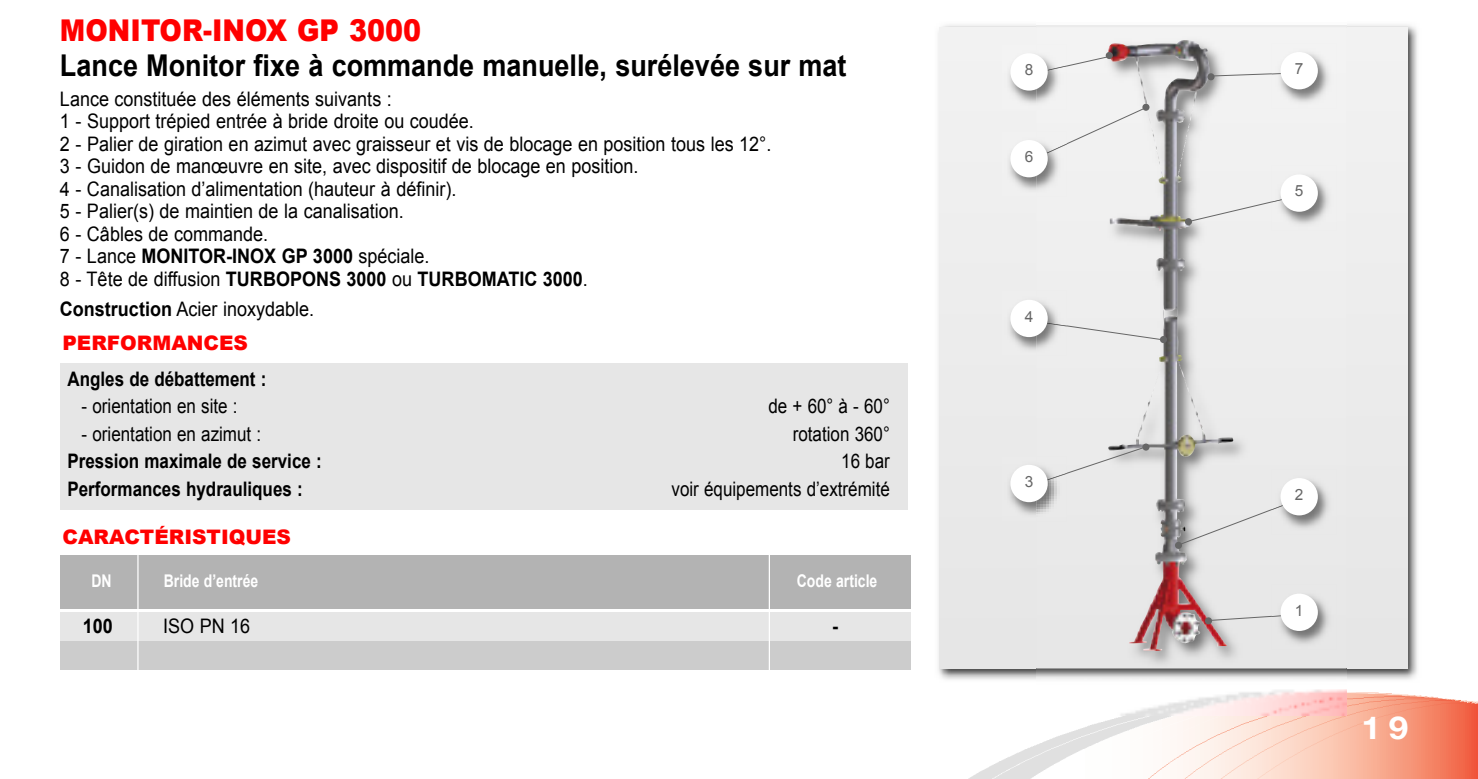
<style>
.page{position:relative;width:1478px;height:779px;background:#fff}
.page>*{position:absolute;margin:0;border:0;box-sizing:border-box;transform-origin:0 0}
.t1{font:700 31.5px "Helvetica Neue";color:#fff;scale:1.11 1}
.t2{font:700 30px "Arial";color:#000;scale:.9 1}
.t3{font:900 30px "Arial";color:#f00;scale:.9 1}
.t4{font:20px/22.5px "Arial";color:#000;scale:.9 1}
.t5{font:20px "Arial";color:#000;scale:.85 1}
.t6{font:700 20px "Arial";color:#000;scale:.85 1}
.t7{font:900 20px "Arial";color:#f00}
.t8{font:700 20px "Arial";color:#000;scale:.9 1}
.t9{font:700 17.5px "Arial";color:#fff;scale:.8 1}
.t10{font:15.5px "Arial";color:#666}
.s1{font-weight:700}
</style>
<div class="page">
<svg style="left:968px;top:692px;width:509px;height:87px"></svg>
<img style="left:938px;top:25px;width:479px;height:655px">
<div style="left:939px;top:27px;width:467px;height:641px;background:#ececec"></div>
<img style="left:1036px;top:25px;width:310px;height:690px">
<img style="left:1176px;top:44px;width:57px;height:602px">
<div style="left:60px;top:641px;width:850px;height:28px;background:#ccc"></div>
<div style="left:60px;top:612px;width:850px;height:29px;background:#e6e6e6"></div>
<div style="left:60px;top:555px;width:850px;height:54px;background:#b3b3b3"></div>
<svg style="left:1066px;top:56px;width:43px;height:19px"></svg>
<img style="left:1010px;top:76px;width:26px;height:26px">
<img style="left:1036px;top:44px;width:30px;height:22px">
<img style="left:1036px;top:75px;width:30px;height:32px">
<img style="left:1046px;top:66px;width:20px;height:9px">
<div style="left:1010px;top:53px;width:37px;height:38px;background:#fff;border-radius:50%"></div>
<div style="left:1105px;top:52px;width:7px;height:7px;background:#666;border-radius:50%"></div>
<svg style="left:1036px;top:107px;width:109px;height:55px"></svg>
<img style="left:1010px;top:163px;width:26px;height:26px">
<img style="left:1036px;top:161px;width:30px;height:35px">
<img style="left:1036px;top:131px;width:30px;height:13px">
<img style="left:1041px;top:144px;width:25px;height:17px">
<div style="left:1010px;top:140px;width:37px;height:37px;background:#fff;border-radius:50%"></div>
<div style="left:1142px;top:104px;width:7px;height:7px;background:#666;border-radius:50%"></div>
<svg style="left:1066px;top:320px;width:97px;height:20px"></svg>
<img style="left:1009px;top:321px;width:27px;height:29px">
<img style="left:1036px;top:326px;width:30px;height:30px">
<img style="left:1036px;top:291px;width:30px;height:29px">
<img style="left:1046px;top:320px;width:20px;height:6px">
<div style="left:1010px;top:300px;width:37px;height:37px;background:#fff;border-radius:50%"></div>
<svg style="left:1159px;top:336px;width:7px;height:7px"></svg>
<svg style="left:1036px;top:446px;width:110px;height:40px"></svg>
<img style="left:1009px;top:482px;width:27px;height:33px">
<img style="left:1036px;top:486px;width:30px;height:35px">
<img style="left:1036px;top:456px;width:30px;height:17px">
<img style="left:1044px;top:473px;width:22px;height:13px">
<div style="left:1010px;top:465px;width:37px;height:37px;background:#fff;border-radius:50%"></div>
<div style="left:1142px;top:443px;width:7px;height:7px;background:#666;border-radius:50%"></div>
<img style="left:1271px;top:43px;width:65px;height:65px">
<svg style="left:1210px;top:72px;width:71px;height:5px"></svg>
<div style="left:1280px;top:52px;width:37px;height:37px;background:#fff;border-radius:50%"></div>
<div style="left:1207px;top:73px;width:7px;height:7px;background:#666;border-radius:50%"></div>
<svg style="left:1187px;top:194px;width:84px;height:28px"></svg>
<img style="left:1271px;top:166px;width:65px;height:65px">
<img style="left:1271px;top:195px;width:11px;height:7px">
<div style="left:1280px;top:174px;width:37px;height:38px;background:#fff;border-radius:50%"></div>
<div style="left:1184px;top:218px;width:7px;height:7px;background:#666;border-radius:50%"></div>
<svg style="left:1177px;top:498px;width:123px;height:48px"></svg>
<img style="left:1271px;top:469px;width:65px;height:65px">
<img style="left:1271px;top:498px;width:14px;height:12px">
<div style="left:1280px;top:478px;width:37px;height:37px;background:#fff;border-radius:50%"></div>
<div style="left:1174px;top:542px;width:7px;height:7px;background:#666;border-radius:50%"></div>
<svg style="left:1208px;top:613px;width:63px;height:8px"></svg>
<img style="left:1271px;top:585px;width:65px;height:65px">
<img style="left:1271px;top:614px;width:10px;height:3px">
<div style="left:1280px;top:593px;width:37px;height:38px;background:#fff;border-radius:50%"></div>
<div style="left:1204px;top:617px;width:7px;height:7px;background:#666;border-radius:50%"></div>
<div style="left:60px;top:363px;width:847px;height:147px;background:#e6e6e6"></div>
<hr style="left:768px;top:554px;width:2px;height:123px;background:#fff">
<hr style="left:137px;top:555px;width:2px;height:120px;background:#fff">
<h2 class="t3" style="left:60px;top:8px;width:403px">MONITOR-INOX GP 3000</h2>
<h2 class="t2" style="left:60px;top:49px;width:875px">Lance Monitor fixe à commande manuelle, surélevée sur mat</h2>
<p class="t4" style="left:60px;top:88px;width:792px">Lance constituée des éléments suivants :<br>1 - Support trépied entrée à bride droite ou coudée.<br>2 - Palier de giration en azimut avec graisseur et vis de blocage en position tous les 12°.<br>3 - Guidon de manœuvre en site, avec dispositif de blocage en position.<br>4 - Canalisation d’alimentation (hauteur à définir).<br>5 - Palier(s) de maintien de la canalisation.<br>6 - Câbles de commande.<br>7 - Lance <span class="s1">MONITOR-INOX GP 3000</span> spéciale.<br>8 - Tête de diffusion <span class="s1">TURBOPONS 3000</span> ou <span class="s1">TURBOMATIC 3000</span>.</p>
<p class="t4" style="left:60px;top:297px;width:284px"><span class="s1">Construction</span> Acier inoxydable.</p>
<p class="t7" style="left:62px;top:328px;width:187px">PERFORMANCES</p>
<p class="t6" style="left:67px;top:367px;width:235px">Angles de débattement :</p>
<p class="t5" style="left:82px;top:395px;width:185px">- orientation en site :</p>
<p class="t5" style="left:768px;top:395px;width:144px">de + 60° à - 60°</p>
<p class="t5" style="left:82px;top:422px;width:213px">- orientation en azimut :</p>
<p class="t5" style="left:792px;top:422px;width:116px">rotation 360°</p>
<p class="t6" style="left:67px;top:450px;width:301px">Pression maximale de service :</p>
<p class="t5" style="left:841px;top:450px;width:59px">16 bar</p>
<p class="t6" style="left:67px;top:477px;width:278px">Performances hydrauliques :</p>
<p class="t5" style="left:671px;top:477px;width:258px">voir équipements d’extrémité</p>
<p class="t7" style="left:62px;top:522px;width:230px">CARACTÉRISTIQUES</p>
<p class="t9" style="left:91px;top:571px;width:27px">DN</p>
<p class="t9" style="left:164px;top:571px;width:120px">Bride d’entrée</p>
<p class="t9" style="left:796px;top:571px;width:102px">Code article</p>
<p class="t8" style="left:83px;top:614px;width:35px">100</p>
<p class="t4" style="left:163px;top:614px;width:98px">ISO PN 16</p>
<p class="t8" style="left:832px;top:614px;width:8px">-</p>
<p class="t10" style="left:1024px;top:61px;width:10px">8</p>
<p class="t10" style="left:1024px;top:148px;width:10px">6</p>
<p class="t10" style="left:1024px;top:308px;width:10px">4</p>
<p class="t10" style="left:1024px;top:473px;width:10px">3</p>
<p class="t10" style="left:1294px;top:60px;width:10px">7</p>
<p class="t10" style="left:1294px;top:182px;width:10px">5</p>
<p class="t10" style="left:1294px;top:486px;width:10px">2</p>
<p class="t10" style="left:1294px;top:601px;width:10px">1</p>
<h1 class="t1" style="left:1361px;top:708px;width:44px">19</h1>
</div>
